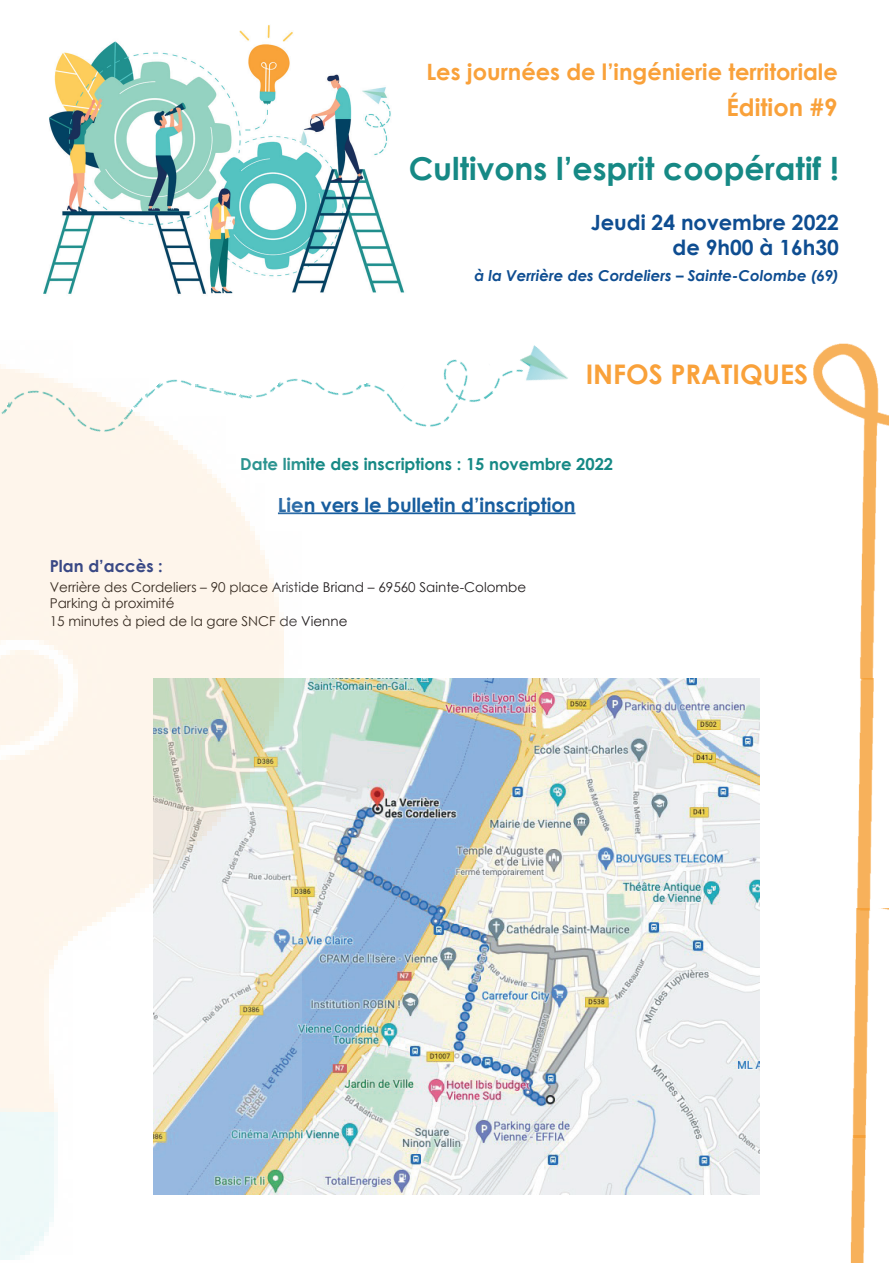
<style>
.page{position:relative;width:893px;height:1263px;background:#fff}
.page>*{position:absolute;margin:0;border:0;box-sizing:border-box;transform-origin:0 0}
.t1{font:700 31.5px "Century Gothic";color:#168985}
.t2{font:700 27px "Century Gothic";color:#f9a13a}
.t3{font:700 24px "Century Gothic";color:#f9a13a}
.t4{font:700 22.5px "Century Gothic";color:#f9a13a}
.t5{font:700 21px/25.2px "Century Gothic";color:#0e4d91;text-align:right}
.t6{font:700 19.5px "Century Gothic";color:#175d9e}
.t7{font:700 16.5px "Century Gothic";color:#168985}
.t8{font:700 16.5px "Century Gothic";color:#253f8e}
.t9{font:italic 700 15px "Century Gothic";color:#0e4d91}
.t10{font:13.5px/16.2px "Century Gothic";color:#231f20}
</style>
<div class="page">
<img style="left:43px;top:25px;width:362px;height:269px">
<img style="left:813px;top:343px;width:76px;height:335px">
<img style="left:856px;top:678px;width:18px;height:231px">
<img style="left:852px;top:909px;width:37px;height:227px">
<img style="left:850px;top:1136px;width:16px;height:127px">
<hr style="left:278px;top:512px;width:297px;height:2px;background:#175d9e">
<img style="left:505px;top:345px;width:63px;height:36px">
<img style="left:443px;top:359px;width:62px;height:48px">
<img style="left:302px;top:379px;width:7px;height:5px">
<img style="left:368px;top:383px;width:17px;height:9px">
<img style="left:386px;top:377px;width:70px;height:50px">
<img style="left:309px;top:381px;width:59px;height:15px">
<img style="left:302px;top:678px;width:458px;height:517px">
<img style="left:0;top:364px;width:302px;height:896px">
<h3 class="t4" style="left:426px;top:54px;width:413px">Les journées de l’ingénierie territoriale</h3>
<h3 class="t3" style="left:726px;top:89px;width:113px">Édition #9</h3>
<h1 class="t1" style="left:409px;top:144px;width:432px">Cultivons l’esprit coopératif !</h1>
<h3 class="t5" style="left:591px;top:209px;width:250px">Jeudi 24 novembre 2022 de 9h00 à 16h30</h3>
<p class="t9" style="left:474px;top:264px;width:366px">à la Verrière des Cordeliers – Sainte-Colombe (69)</p>
<h2 class="t2" style="left:586px;top:354px;width:224px">INFOS PRATIQUES</h2>
<p class="t7" style="left:240px;top:452px;width:374px">Date limite des inscriptions : 15 novembre 2022</p>
<h3 class="t6" style="left:278px;top:490px;width:299px">Lien vers le bulletin d’inscription</h3>
<p class="t8" style="left:50px;top:553px;width:115px">Plan d’accès :</p>
<p class="t10" style="left:50px;top:579px;width:478px">Verrière des Cordeliers – 90 place Aristide Briand – 69560 Sainte-Colombe<br>Parking à proximité</p>
<p class="t10" style="left:50px;top:613px;width:299px">15 minutes à pied de la gare SNCF de Vienne</p>
</div>
